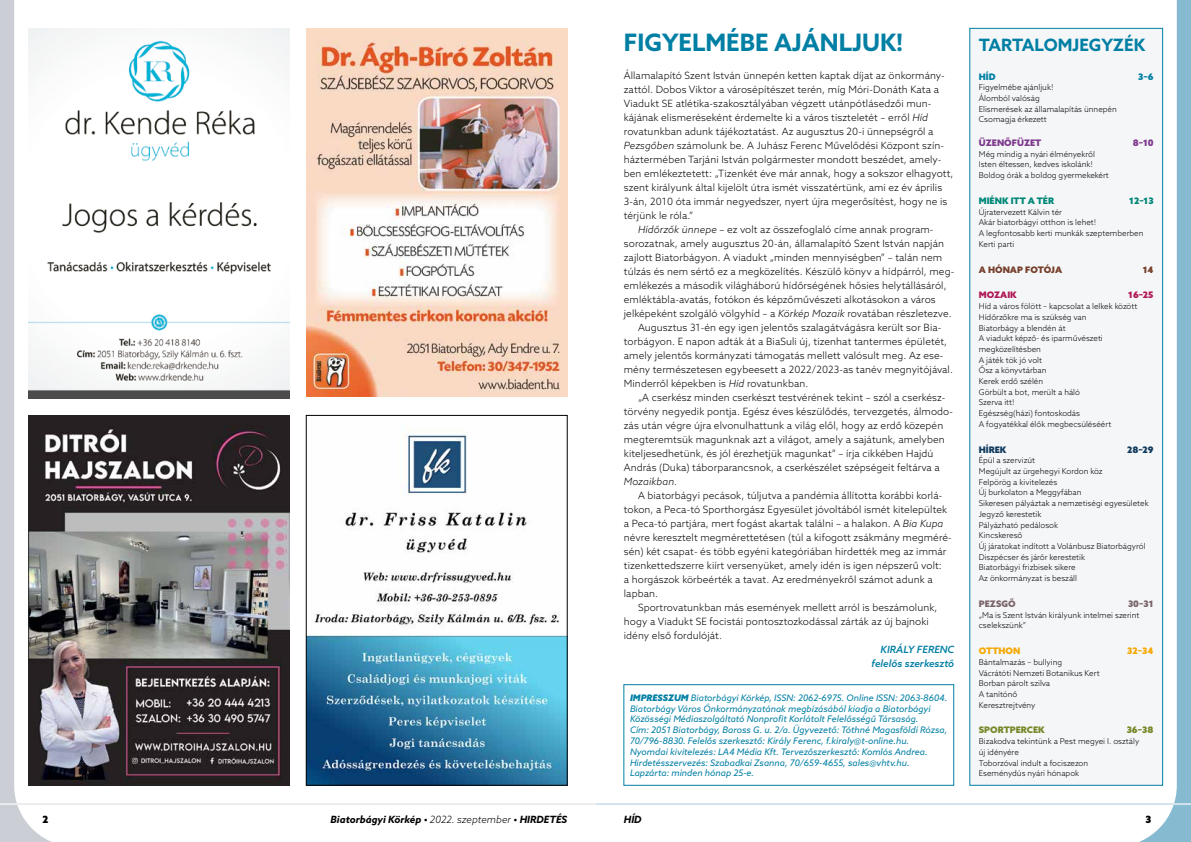
<style>
.page{position:relative;width:1191px;height:842px;background:#fff}
.page>*{position:absolute;margin:0;border:0;box-sizing:border-box;transform-origin:0 0}
.t1{font:700 24px "Azo Sans";color:#007fa4}
.t2{font:700 17px "Azo Sans";color:#007fa4}
.t3{font:300 10px/14px "Azo Sans";letter-spacing:.01em;color:#000}
.t4{font:italic 700 10px "Azo Sans";color:#000}
.t5{font:italic 500 10px/14px "Azo Sans";color:#007fa4;text-align:right}
.t6{font:italic 300 10px "Azo Sans";letter-spacing:.01em;color:#000}
.t7{font:900 10px "Azo Sans";color:#000}
.t8{font:italic 9px/10.8px "Azo Sans";color:#007fa4}
.t9{font:900 9px "Azo Sans";color:#008777}
.t10{font:900 9px "Azo Sans";color:#768828}
.t11{font:900 9px "Azo Sans";color:#7e3a8e}
.t12{font:900 9px "Azo Sans";color:#753e2a}
.t13{font:900 9px "Azo Sans";color:#af1957}
.t14{font:900 9px "Azo Sans";color:#7a656a}
.t15{font:900 9px "Azo Sans";color:#f5a800}
.t16{font:900 9px "Azo Sans";color:#0f3a5d}
.t17{font:900 9px "Azo Sans";color:#007fa4}
.t18{font:300 8px/10.7px "Azo Sans";color:#000}
.s1{font-style:italic}
.s2{font-weight:900}
.s3{font-weight:300}
</style>
<div class="page">
<svg style="left:0;top:0;width:76px;height:842px"></svg>
<svg style="left:1115px;top:0;width:76px;height:842px"></svg>
<hr style="left:595px;top:803px;width:596px;height:2px;background:#d2e3ed">
<hr style="left:0;top:803px;width:595px;height:2px;background:#eaecef">
<div style="left:969px;top:28px;width:193px;height:757px;background:#f5f6f7"></div>
<div style="left:969px;top:28px;width:194px;height:758px;border:1px solid #007fa4"></div>
<div style="left:623px;top:684px;width:331px;height:102px;border:1px solid #007fa4"></div>
<img style="left:28px;top:28px;width:261px;height:370px">
<img style="left:306px;top:28px;width:261px;height:369px">
<img style="left:28px;top:415px;width:261px;height:370px">
<img style="left:308px;top:427px;width:257px;height:356px">
<div style="left:306px;top:415px;width:261px;height:370px;border:1px solid #000"></div>
<h1 class="t1" style="left:624px;top:26px;width:281px">FIGYELMÉBE AJÁNLJUK!</h1>
<p class="t3" style="left:624px;top:68px;width:322px">Államalapító Szent István ünnepén ketten kaptak díjat az önkormány-</p>
<p class="t3" style="left:624px;top:82px;width:317px">zattól. Dobos Viktor a városépítészet terén, míg Móri-Donáth Kata a</p>
<p class="t3" style="left:624px;top:96px;width:309px">Viadukt SE atlétika-szakosztályában végzett utánpótlásedzői mun-</p>
<p class="t3" style="left:624px;top:110px;width:306px">kájának elismeréseként érdemelte ki a város tiszteletét – erről <span class="s1">Híd</span></p>
<p class="t3" style="left:624px;top:124px;width:311px">rovatunkban adunk tájékoztatást. Az augusztus 20-i ünnepségről a</p>
<p class="t3" style="left:624px;top:138px;width:322px"><span class="s1">Pezsgőben</span> számolunk be. A Juhász Ferenc Művelődési Központ szín-</p>
<p class="t3" style="left:624px;top:152px;width:319px">háztermében Tarjáni István polgármester mondott beszédet, amely-</p>
<p class="t3" style="left:624px;top:166px;width:331px">ben emlékeztetett: „Tizenkét éve már annak, hogy a sokszor elhagyott,</p>
<p class="t3" style="left:624px;top:180px;width:320px">szent királyunk által kijelölt útra ismét visszatértünk, ami ez év április</p>
<p class="t3" style="left:624px;top:194px;width:325px">3-án, 2010 óta immár negyedszer, nyert újra megerősítést, hogy ne is</p>
<p class="t3" style="left:624px;top:208px;width:71px">térjünk le róla.”</p>
<p class="t3" style="left:638px;top:222px;width:297px"><span class="s1">Hídőrzők ünnepe</span> – ez volt az összefoglaló címe annak program-</p>
<p class="t3" style="left:624px;top:236px;width:322px">sorozatnak, amely augusztus 20-án, államalapító Szent István napján</p>
<p class="t3" style="left:624px;top:250px;width:320px">zajlott Biatorbágyon. A viadukt „minden mennyiségben” – talán nem</p>
<p class="t3" style="left:624px;top:264px;width:332px">túlzás és nem sértő ez a megközelítés. Készülő könyv a hídpárról, meg-</p>
<p class="t3" style="left:624px;top:278px;width:324px">emlékezés a második világháború hídőrségének hősies helytállásáról,</p>
<p class="t3" style="left:624px;top:292px;width:313px">emléktábla-avatás, fotókon és képzőművészeti alkotásokon a város</p>
<p class="t3" style="left:624px;top:306px;width:329px">jelképeként szolgáló völgyhíd – a <span class="s1">Körkép Mozaik</span> rovatában részletezve.</p>
<p class="t3" style="left:638px;top:320px;width:305px">Augusztus 31-én egy igen jelentős szalagátvágásra került sor Bia-</p>
<p class="t3" style="left:624px;top:334px;width:325px">torbágyon. E napon adták át a BiaSuli új, tizenhat tantermes épületét,</p>
<p class="t3" style="left:624px;top:348px;width:321px">amely jelentős kormányzati támogatás mellett valósult meg. Az ese-</p>
<p class="t3" style="left:624px;top:362px;width:331px">mény természetesen egybeesett a 2022/2023-as tanév megnyitójával.</p>
<p class="t3" style="left:624px;top:376px;width:186px">Minderről képekben is <span class="s1">Híd</span> rovatunkban.</p>
<p class="t3" style="left:638px;top:390px;width:309px">„A cserkész minden cserkészt testvérének tekint – szól a cserkész-</p>
<p class="t3" style="left:624px;top:404px;width:331px">törvény negyedik pontja. Egész éves készülődés, tervezgetés, álmodo-</p>
<p class="t3" style="left:624px;top:418px;width:321px">zás után végre újra elvonulhattunk a világ elől, hogy az erdő közepén</p>
<p class="t3" style="left:624px;top:432px;width:322px">megteremtsük magunknak azt a világot, amely a sajátunk, amelyben</p>
<p class="t3" style="left:624px;top:446px;width:311px">kiteljesedhetünk, és jól érezhetjük magunkat” – írja cikkében Hajdú</p>
<p class="t3" style="left:624px;top:460px;width:317px">András (Duka) táborparancsnok, a cserkészélet szépségeit feltárva a</p>
<p class="t6" style="left:624px;top:475px;width:55px">Mozaikban.</p>
<p class="t3" style="left:624px;top:488px;width:329px;text-indent:14px">A biatorbágyi pecások, túljutva a pandémia állította korábbi korlá&shy;tokon, a Peca-tó Sporthorgász Egyesület jóvoltából ismét kitelepültek a Peca-tó partjára, mert fogást akartak találni – a halakon. A <span class="s1">Bia Kupa </span>névre keresztelt megmérettetésen (túl a kifogott zsákmány megméré&shy;sén) két csapat- és több egyéni kategóriában hirdették meg az immár tizenkettedszerre kiírt versenyüket, amely idén is igen népszerű volt:<br>a horgászok körbeérték a tavat. Az eredményekről számot adunk a lapban.</p>
<p class="t3" style="left:624px;top:600px;width:315px;text-indent:14px">Sportrovatunkban más események mellett arról is beszámolunk, hogy a Viadukt SE focistái pontosztozkodással zárták az új bajnoki idény első fordulóját.</p>
<p class="t5" style="left:871px;top:642px;width:84px">KIRÁLY FERENC felelős szerkesztő</p>
<p class="t8" style="left:630px;top:692px;width:319px"><span class="s2">IMPRESSZUM</span> Biatorbágyi Körkép, ISSN: 2062-6975. Online ISSN: 2063-8604.<br>Biatorbágy Város Önkormányzatának megbízásából kiadja a Biatorbágyi Közösségi Médiaszolgáltató Nonprofit Korlátolt Felelősségű Társaság.<br>Cím: 2051 Biatorbágy, Baross G. u. 2/a. Ügyvezető: Tóthné Magasföldi Rózsa, 70/796-8830. Felelős szerkesztő: Király Ferenc, f.kiraly@t-online.hu.<br>Nyomdai kivitelezés: LA4 Média Kft. Tervezőszerkesztő: Komlós Andrea.<br>Hirdetésszervezés: Szabadkai Zsanna, 70/659-4655, sales@vhtv.hu.<br>Lapzárta: minden hónap 25-e.</p>
<h2 class="t2" style="left:978px;top:33px;width:168px">TARTALOMJEGYZÉK</h2>
<p class="t17" style="left:978px;top:70px;width:18px">HÍD</p>
<p class="t17" style="left:1138px;top:70px;width:17px">3–6</p>
<p class="t18" style="left:978px;top:82px;width:140px">Figyelmébe ajánljuk!<br>Álomból valóság<br>Elismerések az államalapítás ünnepén<br>Csomagja érkezett</p>
<p class="t11" style="left:978px;top:137px;width:64px">ÜZENŐFÜZET</p>
<p class="t11" style="left:1132px;top:137px;width:22px">8–10</p>
<p class="t18" style="left:978px;top:148px;width:132px">Még mindig a nyári élményekről<br>Isten éltessen, kedves iskolánk!<br>Boldog órák a boldog gyermekekért</p>
<p class="t9" style="left:978px;top:195px;width:77px">MIÉNK ITT A TÉR</p>
<p class="t9" style="left:1129px;top:195px;width:26px">12–13</p>
<p class="t18" style="left:978px;top:206px;width:166px">Újratervezett Kálvin tér<br>Akár biatorbágyi otthon is lehet!<br>A legfontosabb kerti munkák szeptemberben<br>Kerti parti</p>
<p class="t12" style="left:978px;top:263px;width:85px">A HÓNAP FOTÓJA</p>
<p class="t12" style="left:1142px;top:263px;width:12px">14</p>
<p class="t13" style="left:978px;top:289px;width:39px">MOZAIK</p>
<p class="t13" style="left:1128px;top:289px;width:27px">16–25</p>
<p class="t18" style="left:978px;top:301px;width:160px">Híd a város fölött – kapcsolat a lelkek között<br>Hídőrzőkre ma is szükség van<br>Biatorbágy a blendén át<br>A viadukt képző- és iparművészeti megközelítésben<br>A játék tök jó volt<br>Ősz a könyvtárban<br>Kerek erdő szélén<br>Görbült a bot, merült a háló<br>Szerva itt!<br>Egészség(házi) fontoskodás<br>A fogyatékkal élők megbecsüléséért</p>
<p class="t16" style="left:978px;top:443px;width:29px">HÍREK</p>
<p class="t16" style="left:1127px;top:443px;width:28px">28–29</p>
<p class="t18" style="left:978px;top:455px;width:171px">Épül a szervizút<br>Megújult az ürgehegyi Kordon köz<br>Felpörög a kivitelezés<br>Új burkolaton a Meggyfában<br>Sikeresen pályáztak a nemzetiségi egyesületek<br>Jegyző kerestetik<br>Pályázható pedálosok<br>Kincskereső<br>Új járatokat indított a Volánbusz Biatorbágyról<br>Diszpécser és járőr kerestetik<br>Biatorbágyi frizbisek sikere<br>Az önkormányzat is beszáll</p>
<p class="t14" style="left:978px;top:598px;width:38px">PEZSGŐ</p>
<p class="t14" style="left:1128px;top:598px;width:27px">30–31</p>
<p class="t18" style="left:978px;top:609px;width:162px">„Ma is Szent István királyunk intelmei szerint cselekszünk”</p>
<p class="t15" style="left:978px;top:645px;width:43px">OTTHON</p>
<p class="t15" style="left:1127px;top:645px;width:28px">32–34</p>
<p class="t18" style="left:978px;top:656px;width:122px">Bántalmazás – bullying<br>Vácrátóti Nemzeti Botanikus Kert<br>Borban párolt szilva<br>A tanítónő<br>Keresztrejtvény</p>
<p class="t10" style="left:978px;top:724px;width:67px">SPORTPERCEK</p>
<p class="t10" style="left:1126px;top:724px;width:28px">36–38</p>
<p class="t18" style="left:978px;top:736px;width:162px">Bizakodva tekintünk a Pest megyei I. osztály új idényére<br>Toborzóval indult a fociszezon<br>Eseménydús nyári hónapok</p>
<p class="t7" style="left:43px;top:813px;width:8px">2</p>
<p class="t4" style="left:330px;top:813px;width:238px">Biatorbágyi Körkép • <span class="s3">2022. szeptember</span> • HIRDETÉS</p>
<p class="t4" style="left:624px;top:813px;width:19px">HÍD</p>
<p class="t7" style="left:1145px;top:813px;width:7px">3</p>
</div>
